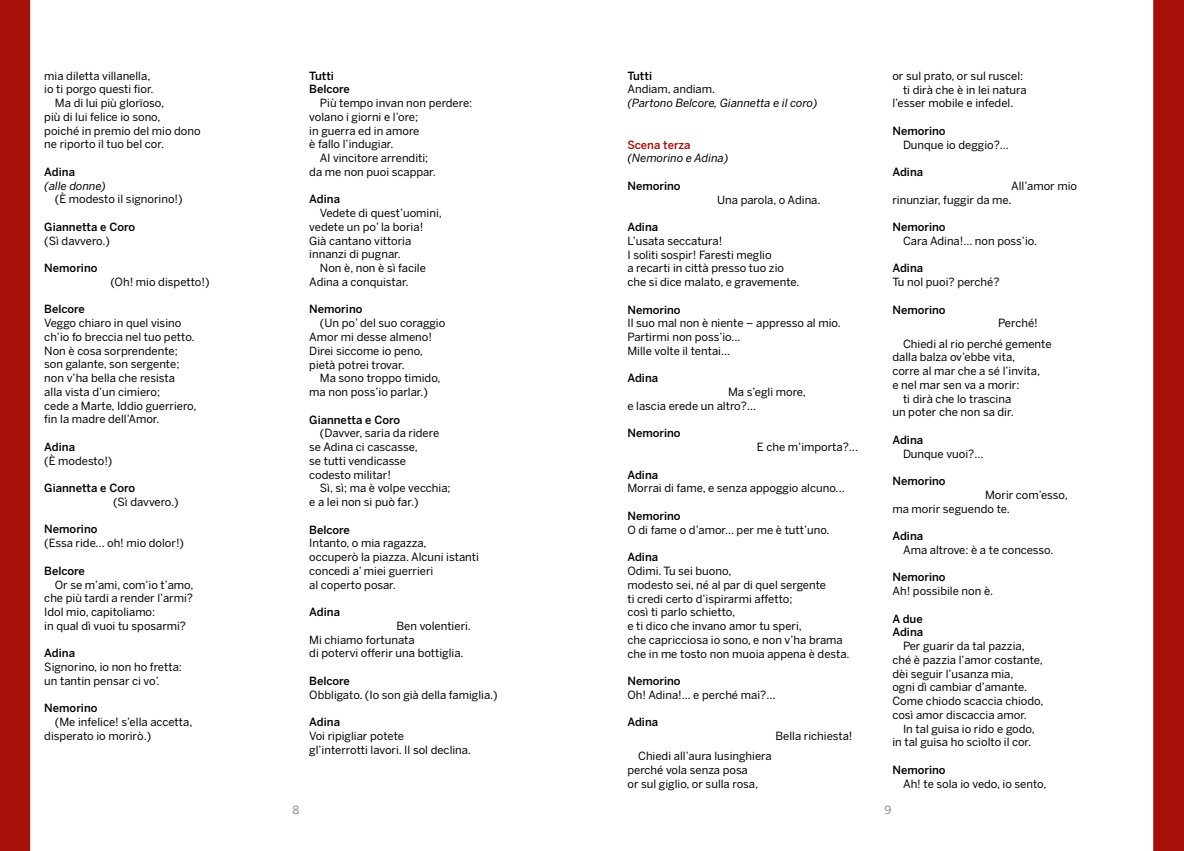
<style>
.page{position:relative;width:1184px;height:851px;background:#fff}
.page>*{position:absolute;margin:0;border:0;box-sizing:border-box;transform-origin:0 0}
.t1{font:11.25px/13.8px "Benton Sans";color:#000}
.t2{font:500 11.25px/13.8px "Benton Sans";color:#000}
.t3{font:italic 11.25px "Benton Sans";color:#000}
.t4{font:500 11.25px "Benton Sans";letter-spacing:-.005em;color:#a90f09}
.t5{font:11.25px "Benton Sans";color:#878787}
</style>
<div class="page">
<svg style="left:1153px;top:0;width:30px;height:850px;background:#ac1813"></svg>
<div style="left:0;top:0;width:30px;height:850px;background:#a90f09"></div>
<p class="t1" style="left:44px;top:68px;width:108px">mia diletta villanella,</p>
<p class="t1" style="left:44px;top:82px;width:111px">io ti porgo questi fior.</p>
<p class="t1" style="left:55px;top:96px;width:111px">Ma di lui più glorïoso,</p>
<p class="t1" style="left:44px;top:110px;width:118px">più di lui felice io sono,</p>
<p class="t1" style="left:44px;top:123px;width:158px">poiché in premio del mio dono</p>
<p class="t1" style="left:44px;top:137px;width:121px">ne riporto il tuo bel cor.</p>
<p class="t2" style="left:44px;top:165px;width:32px">Adina</p>
<p class="t3" style="left:44px;top:179px;width:63px">(alle donne)</p>
<p class="t1" style="left:55px;top:192px;width:129px">(È modesto il signorino!)</p>
<p class="t2" style="left:44px;top:220px;width:92px">Giannetta e Coro</p>
<p class="t1" style="left:44px;top:233px;width:67px">(Sì davvero.)</p>
<p class="t2" style="left:44px;top:261px;width:55px">Nemorino</p>
<p class="t1" style="left:110px;top:275px;width:101px">(Oh! mio dispetto!)</p>
<p class="t2" style="left:44px;top:302px;width:42px">Belcore</p>
<p class="t1" style="left:44px;top:316px;width:154px">Veggo chiaro in quel visino ch’io fo breccia nel tuo petto.<br>Non è cosa sorprendente; son galante, son sergente; non v’ha bella che resista<br>alla vista d’un cimiero;<br>cede a Marte, Iddio guerriero, fin la madre dell’Amor.</p>
<p class="t2" style="left:44px;top:440px;width:32px">Adina</p>
<p class="t1" style="left:44px;top:453px;width:70px">(È modesto!)</p>
<p class="t2" style="left:44px;top:481px;width:92px">Giannetta e Coro</p>
<p class="t1" style="left:113px;top:495px;width:67px">(Sì davvero.)</p>
<p class="t2" style="left:44px;top:522px;width:55px">Nemorino</p>
<p class="t1" style="left:44px;top:536px;width:141px">(Essa ride... oh! mio dolor!)</p>
<p class="t2" style="left:44px;top:563px;width:42px">Belcore</p>
<p class="t1" style="left:44px;top:577px;width:151px;text-indent:11px">Or se m’ami, com’io t’amo, che più tardi a render l’armi?<br>Idol mio, capitoliamo:<br>in qual dì vuoi tu sposarmi?</p>
<p class="t2" style="left:44px;top:646px;width:32px">Adina</p>
<p class="t1" style="left:44px;top:659px;width:139px">Signorino, io non ho fretta: un tantin pensar ci vo’.</p>
<p class="t2" style="left:44px;top:701px;width:55px">Nemorino</p>
<p class="t1" style="left:44px;top:714px;width:150px;text-indent:11px">(Me infelice! s’ella accetta, disperato io morirò.)</p>
<p class="t2" style="left:309px;top:68px;width:42px">Tutti<br>Belcore</p>
<p class="t1" style="left:320px;top:96px;width:154px">Più tempo invan non perdere:</p>
<p class="t1" style="left:309px;top:110px;width:110px">volano i giorni e l’ore;</p>
<p class="t1" style="left:309px;top:123px;width:112px">in guerra ed in amore</p>
<p class="t1" style="left:309px;top:137px;width:86px">è fallo l’indugiar.</p>
<p class="t1" style="left:320px;top:151px;width:110px">Al vincitore arrenditi;</p>
<p class="t1" style="left:309px;top:165px;width:128px">da me non puoi scappar.</p>
<p class="t2" style="left:309px;top:192px;width:32px">Adina</p>
<p class="t1" style="left:309px;top:206px;width:134px;text-indent:11px">Vedete di quest’uomini, vedete un po’ la boria!<br>Già cantano vittoria innanzi di pugnar.</p>
<p class="t1" style="left:309px;top:261px;width:118px;text-indent:11px">Non è, non è sì facile<br>Adina a conquistar.</p>
<p class="t2" style="left:309px;top:302px;width:55px">Nemorino</p>
<p class="t1" style="left:309px;top:316px;width:137px;text-indent:11px">(Un po’ del suo coraggio<br>Amor mi desse almeno!<br>Direi siccome io peno, pietà potrei trovar.</p>
<p class="t1" style="left:309px;top:371px;width:133px;text-indent:11px">Ma sono troppo timido, ma non poss’io parlar.)</p>
<p class="t2" style="left:309px;top:412px;width:92px">Giannetta e Coro</p>
<p class="t1" style="left:309px;top:426px;width:131px;text-indent:11px">(Davver, saria da ridere se Adina ci cascasse,<br>se tutti vendicasse codesto militar!</p>
<p class="t1" style="left:309px;top:481px;width:143px;text-indent:11px">Sì, sì; ma è volpe vecchia; e a lei non si può far.)</p>
<p class="t2" style="left:309px;top:522px;width:42px">Belcore</p>
<p class="t1" style="left:309px;top:536px;width:171px">Intanto, o mia ragazza,<br>occuperò la piazza. Alcuni istanti concedi a’ miei guerrieri<br>al coperto posar.</p>
<p class="t2" style="left:309px;top:605px;width:32px">Adina</p>
<p class="t1" style="left:309px;top:618px;width:163px;text-indent:87px">Ben volentieri.<br>Mi chiamo fortunata<br>di potervi offerir una bottiglia.</p>
<p class="t2" style="left:309px;top:673px;width:42px">Belcore</p>
<p class="t1" style="left:309px;top:687px;width:190px">Obbligato. (Io son già della famiglia.)</p>
<p class="t2" style="left:309px;top:715px;width:32px">Adina</p>
<p class="t1" style="left:309px;top:728px;width:163px">Voi ripigliar potete<br>gl’interrotti lavori. Il sol declina.</p>
<p class="t2" style="left:627px;top:69px;width:26px">Tutti</p>
<p class="t1" style="left:627px;top:82px;width:89px">Andiam, andiam.</p>
<p class="t3" style="left:627px;top:96px;width:191px">(Partono Belcore, Giannetta e il coro)</p>
<p class="t4" style="left:627px;top:138px;width:65px">Scena terza</p>
<p class="t3" style="left:627px;top:151px;width:102px">(Nemorino e Adina)</p>
<p class="t2" style="left:627px;top:179px;width:55px">Nemorino</p>
<p class="t1" style="left:717px;top:192px;width:105px">Una parola, o Adina.</p>
<p class="t2" style="left:627px;top:220px;width:32px">Adina</p>
<p class="t1" style="left:627px;top:234px;width:174px">L’usata seccatura!<br>I soliti sospir! Faresti meglio<br>a recarti in città presso tuo zio che si dice malato, e gravemente.</p>
<p class="t2" style="left:627px;top:302px;width:55px">Nemorino</p>
<p class="t1" style="left:627px;top:316px;width:215px">Il suo mal non è niente – appresso al mio.<br>Partirmi non poss’io...<br>Mille volte il tentai...</p>
<p class="t2" style="left:627px;top:371px;width:32px">Adina</p>
<p class="t1" style="left:627px;top:385px;width:180px;text-indent:101px">Ma s’egli more, e lascia erede un altro?...</p>
<p class="t2" style="left:627px;top:426px;width:55px">Nemorino</p>
<p class="t1" style="left:757px;top:440px;width:103px">E che m’importa?...</p>
<p class="t2" style="left:627px;top:467px;width:32px">Adina</p>
<p class="t1" style="left:627px;top:481px;width:219px">Morrai di fame, e senza appoggio alcuno...</p>
<p class="t2" style="left:627px;top:508px;width:55px">Nemorino</p>
<p class="t1" style="left:627px;top:522px;width:204px">O di fame o d’amor... per me è tutt’uno.</p>
<p class="t2" style="left:627px;top:550px;width:32px">Adina</p>
<p class="t1" style="left:627px;top:563px;width:224px">Odimi. Tu sei buono,<br>modesto sei, né al par di quel sergente<br>ti credi certo d’ispirarmi affetto;<br>così ti parlo schietto,<br>e ti dico che invano amor tu speri,<br>che capricciosa io sono, e non v’ha brama che in me tosto non muoia appena è desta.</p>
<p class="t2" style="left:627px;top:673px;width:55px">Nemorino</p>
<p class="t1" style="left:627px;top:687px;width:149px">Oh! Adina!... e perché mai?...</p>
<p class="t2" style="left:627px;top:715px;width:32px">Adina</p>
<p class="t1" style="left:775px;top:728px;width:79px">Bella richiesta!</p>
<p class="t1" style="left:627px;top:748px;width:146px;text-indent:11px">Chiedi all’aura lusinghiera perché vola senza posa<br>or sul giglio, or sulla rosa,</p>
<p class="t1" style="left:892px;top:69px;width:132px">or sul prato, or sul ruscel:</p>
<p class="t1" style="left:903px;top:82px;width:125px">ti dirà che è in lei natura</p>
<p class="t1" style="left:892px;top:96px;width:122px">l’esser mobile e infedel.</p>
<p class="t2" style="left:892px;top:124px;width:55px">Nemorino</p>
<p class="t1" style="left:903px;top:137px;width:107px">Dunque io deggio?...</p>
<p class="t2" style="left:892px;top:165px;width:32px">Adina</p>
<p class="t1" style="left:892px;top:179px;width:186px;text-indent:119px">All’amor mio rinunziar, fuggir da me.</p>
<p class="t2" style="left:892px;top:220px;width:55px">Nemorino</p>
<p class="t1" style="left:903px;top:234px;width:135px">Cara Adina!... non poss’io.</p>
<p class="t2" style="left:892px;top:261px;width:32px">Adina</p>
<p class="t1" style="left:892px;top:275px;width:109px">Tu nol puoi? perché?</p>
<p class="t2" style="left:892px;top:302px;width:55px">Nemorino</p>
<p class="t1" style="left:903px;top:313px;width:150px;line-height:20px;text-indent:95px">Perché!<br>Chiedi al rio perché gemente</p>
<p class="t1" style="left:892px;top:350px;width:124px">dalla balza ov’ebbe vita,</p>
<p class="t1" style="left:892px;top:364px;width:149px">corre al mar che a sé l’invita,</p>
<p class="t1" style="left:892px;top:377px;width:128px">e nel mar sen va a morir:</p>
<p class="t1" style="left:903px;top:391px;width:110px">ti dirà che lo trascina</p>
<p class="t1" style="left:892px;top:405px;width:123px">un poter che non sa dir.</p>
<p class="t2" style="left:892px;top:432px;width:32px">Adina</p>
<p class="t1" style="left:903px;top:446px;width:82px">Dunque vuoi?...</p>
<p class="t2" style="left:892px;top:474px;width:55px">Nemorino</p>
<p class="t1" style="left:892px;top:487px;width:177px;text-indent:93px">Morir com’esso, ma morir seguendo te.</p>
<p class="t2" style="left:892px;top:529px;width:32px">Adina</p>
<p class="t1" style="left:903px;top:542px;width:152px">Ama altrove: è a te concesso.</p>
<p class="t2" style="left:892px;top:570px;width:55px">Nemorino</p>
<p class="t1" style="left:892px;top:584px;width:102px">Ah! possibile non è.</p>
<p class="t2" style="left:892px;top:611px;width:32px">A due<br>Adina</p>
<p class="t1" style="left:892px;top:639px;width:152px;text-indent:11px">Per guarir da tal pazzia, ché è pazzia l’amor costante, dèi seguir l’usanza mia,<br>ogni dì cambiar d’amante.<br>Come chiodo scaccia chiodo, così amor discaccia amor.</p>
<p class="t1" style="left:892px;top:721px;width:144px;text-indent:11px">In tal guisa io rido e godo, in tal guisa ho sciolto il cor.</p>
<p class="t2" style="left:892px;top:762px;width:55px">Nemorino</p>
<p class="t1" style="left:903px;top:776px;width:145px">Ah! te sola io vedo, io sento,</p>
<p class="t5" style="left:292px;top:803px;width:8px">8</p>
<p class="t5" style="left:884px;top:803px;width:8px">9</p>
</div>
